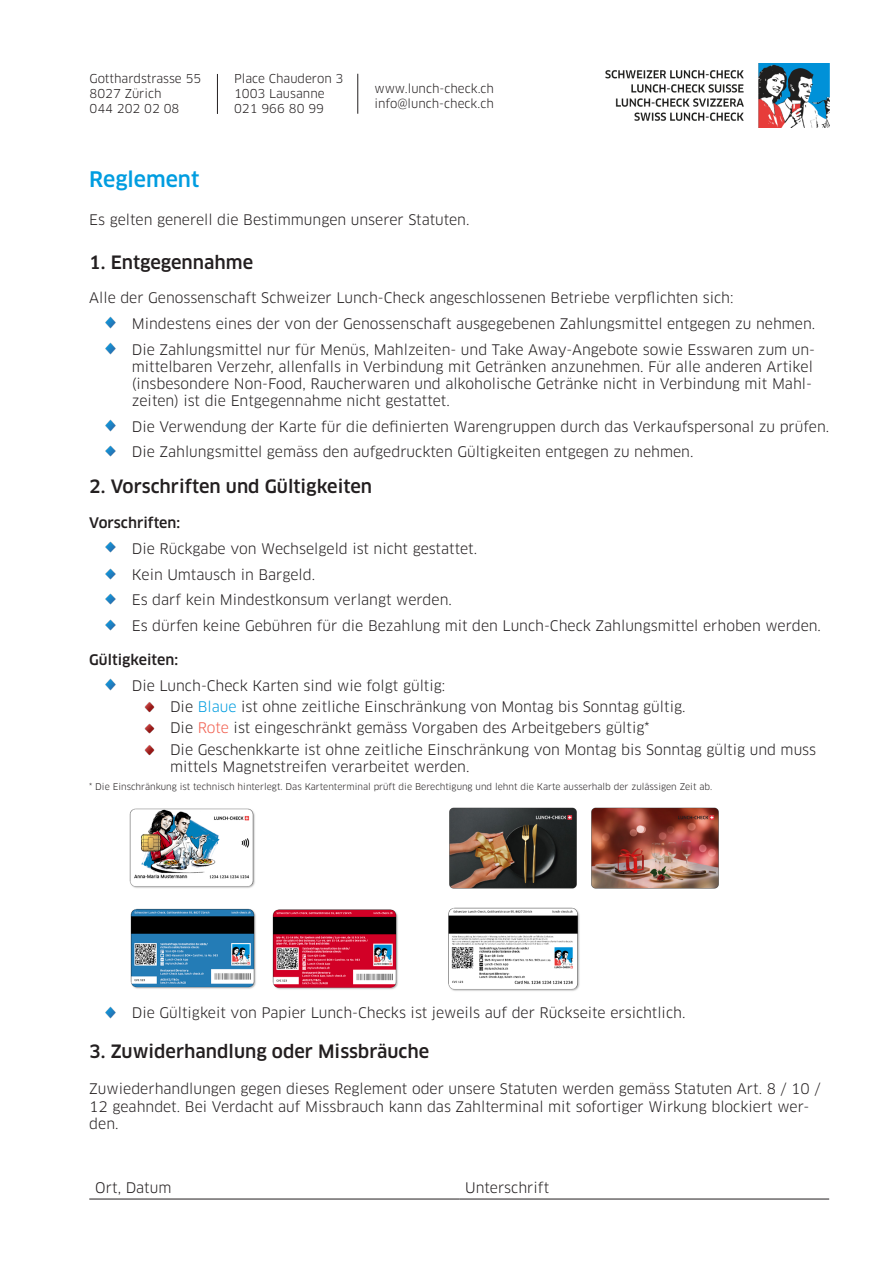
<style>
.page{position:relative;width:893px;height:1263px;background:#fff}
.page>*{position:absolute;margin:0;border:0;box-sizing:border-box;transform-origin:0 0}
.t1{font:500 21px "Clan OT";color:#009de0}
.t2{font:500 18px "Clan OT";color:#231f20}
.t3{font:14.25px/25.7px "Clan OT";color:#231f20}
.t4{font:500 14.25px "Clan OT";color:#231f20}
.t5{font:12px/15px "Clan OT";color:#231f20}
.t6{font:9px "Clan OT";color:#231f20}
.s1{color:#009de0}
.s2{color:#f15e4e}
</style>
<div class="page">
<svg style="left:105px;top:317px;width:11px;height:11px"></svg>
<svg style="left:105px;top:342px;width:11px;height:12px"></svg>
<svg style="left:105px;top:420px;width:11px;height:11px"></svg>
<svg style="left:105px;top:445px;width:11px;height:12px"></svg>
<svg style="left:105px;top:541px;width:11px;height:12px"></svg>
<svg style="left:105px;top:568px;width:11px;height:12px"></svg>
<svg style="left:105px;top:593px;width:11px;height:12px"></svg>
<svg style="left:105px;top:619px;width:11px;height:12px"></svg>
<svg style="left:144px;top:702px;width:11px;height:11px"></svg>
<svg style="left:144px;top:723px;width:11px;height:11px"></svg>
<svg style="left:144px;top:745px;width:11px;height:11px"></svg>
<svg style="left:105px;top:679px;width:11px;height:11px"></svg>
<svg style="left:105px;top:1007px;width:11px;height:11px"></svg>
<hr style="left:89px;top:1199px;width:370px;height:1px;background:#231f20">
<hr style="left:459px;top:1199px;width:370px;height:1px;background:#231f20">
<img style="left:605px;top:64px;width:224px;height:64px">
<hr style="left:217px;top:74px;width:1px;height:40px;background:#231f20">
<hr style="left:357px;top:74px;width:1px;height:40px;background:#231f20">
<img style="left:129px;top:808px;width:126px;height:80px">
<img style="left:272px;top:909px;width:126px;height:81px">
<img style="left:130px;top:908px;width:126px;height:81px">
<img style="left:449px;top:807px;width:128px;height:82px">
<img style="left:448px;top:907px;width:132px;height:84px">
<img style="left:591px;top:807px;width:128px;height:82px">
<p class="t5" style="left:89px;top:71px;width:113px">Gotthardstrasse 55<br>8027 Zürich<br>044 202 02 08</p>
<p class="t5" style="left:234px;top:71px;width:111px">Place Chauderon 3<br>1003 Lausanne<br>021 966 80 99</p>
<p class="t5" style="left:374px;top:82px;width:121px;line-height:14.4px">www.lunch-check.ch info@lunch-check.ch</p>
<h1 class="t1" style="left:89px;top:167px;width:112px">Reglement</h1>
<p class="t3" style="left:89px;top:207px;width:382px">Es gelten generell die Bestimmungen unserer Statuten.</p>
<p class="t2" style="left:89px;top:251px;width:165px">1. Entgegennahme</p>
<p class="t3" style="left:132px;top:284px;width:685px;line-height:26.1px;text-indent:-43px">Alle der Genossenschaft Schweizer Lunch-Check angeschlossenen Betriebe verpflichten sich:<br>Mindestens eines der von der Genossenschaft ausgegebenen Zahlungsmittel entgegen zu nehmen.<br>Die Zahlungsmittel nur für Menüs, Mahlzeiten- und Take Away-Angebote sowie Esswaren zum un-</p>
<p class="t3" style="left:132px;top:358px;width:683px;line-height:17.1px;text-align:justify">mittelbaren Verzehr, allenfalls in Verbindung mit Getränken anzunehmen. Für alle anderen Artikel (insbesondere Non-Food, Raucherwaren und alkoholische Getränke nicht in Verbindung mit Mahl&shy;zeiten) ist die Entgegennahme nicht gestattet.</p>
<p class="t3" style="left:132px;top:414px;width:699px">Die Verwendung der Karte für die definierten Warengruppen durch das Verkaufspersonal zu prüfen.<br>Die Zahlungsmittel gemäss den aufgedruckten Gültigkeiten entgegen zu nehmen.</p>
<p class="t2" style="left:89px;top:476px;width:284px">2. Vorschriften und Gültigkeiten</p>
<p class="t4" style="left:89px;top:514px;width:92px">Vorschriften:</p>
<p class="t3" style="left:132px;top:536px;width:691px">Die Rückgabe von Wechselgeld ist nicht gestattet.<br>Kein Umtausch in Bargeld.<br>Es darf kein Mindestkonsum verlangt werden.<br>Es dürfen keine Gebühren für die Bezahlung mit den Lunch-Check Zahlungsmittel erhoben werden.</p>
<p class="t4" style="left:89px;top:651px;width:90px">Gültigkeiten:</p>
<p class="t3" style="left:170px;top:675px;width:648px;line-height:21.3px;text-indent:-38px">Die Lunch-Check Karten sind wie folgt gültig:<br>Die <span class="s1">Blaue</span> ist ohne zeitliche Einschränkung von Montag bis Sonntag gültig.<br>Die <span class="s2">Rote</span> ist eingeschränkt gemäss Vorgaben des Arbeitgebers gültig*<br>Die Geschenkkarte ist ohne zeitliche Einschränkung von Montag bis Sonntag gültig und muss</p>
<p class="t3" style="left:170px;top:754px;width:301px">mittels Magnetstreifen verarbeitet werden.</p>
<p class="t6" style="left:89px;top:781px;width:624px">* Die Einschränkung ist technisch hinterlegt. Das Kartenterminal prüft die Berechtigung und lehnt die Karte ausserhalb der zulässigen Zeit ab.</p>
<p class="t3" style="left:132px;top:1000px;width:555px">Die Gültigkeit von Papier Lunch-Checks ist jeweils auf der Rückseite ersichtlich.</p>
<p class="t2" style="left:89px;top:1040px;width:342px">3. Zuwiderhandlung oder Missbräuche</p>
<p class="t3" style="left:89px;top:1079px;width:733px;line-height:17.5px">Zuwiederhandlungen gegen dieses Reglement oder unsere Statuten werden gemäss Statuten Art. 8 / 10 /<br>12 geahndet. Bei Verdacht auf Missbrauch kann das Zahlterminal mit sofortiger Wirkung blockiert wer&shy;den.</p>
<p class="t3" style="left:95px;top:1175px;width:78px">Ort, Datum</p>
<p class="t3" style="left:465px;top:1175px;width:85px">Unterschrift</p>
</div>
